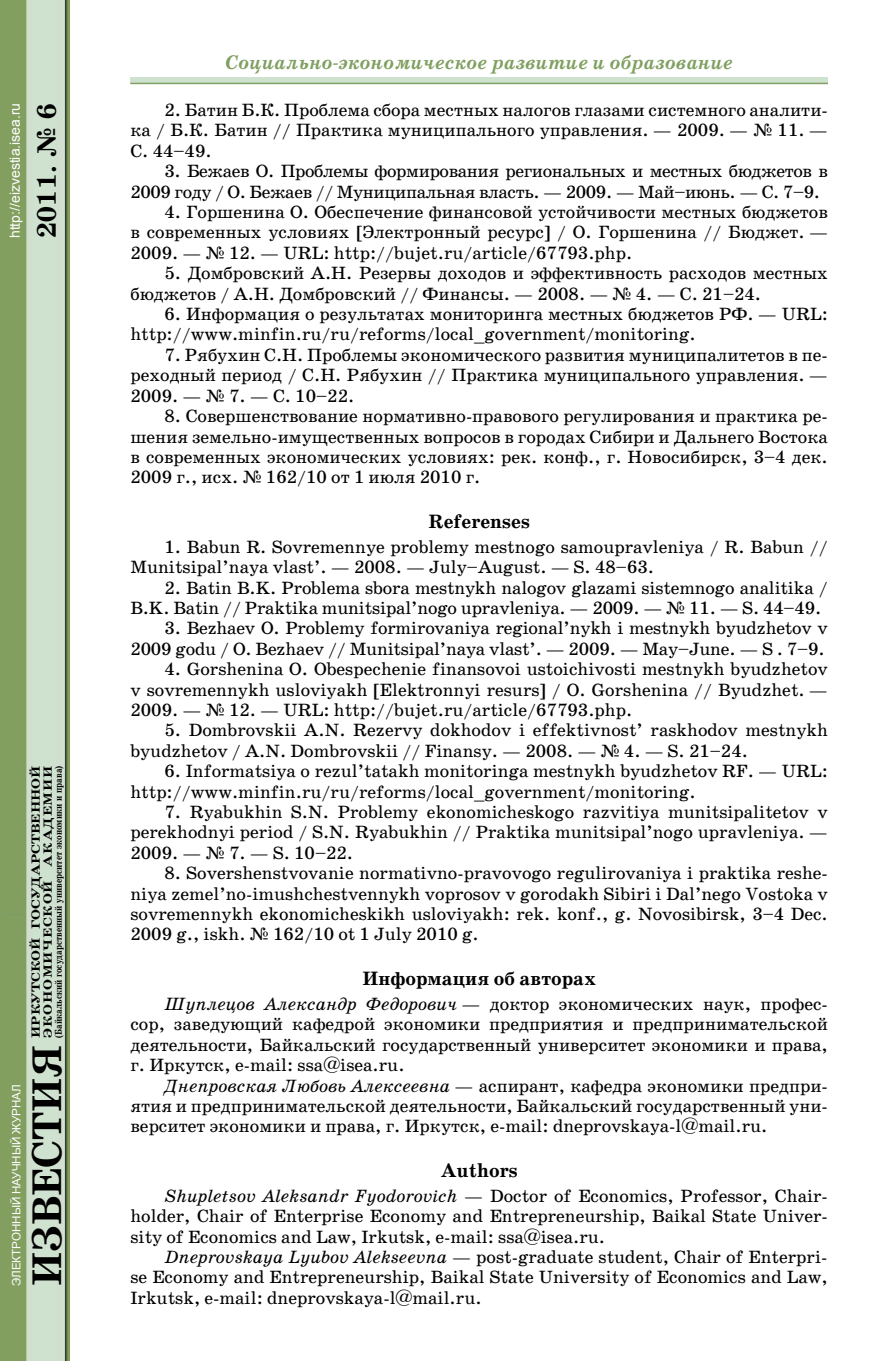
<style>
.page{position:relative;width:896px;height:1361px;background:#fff}
.page>*{position:absolute;margin:0;border:0;box-sizing:border-box;transform-origin:0 0}
.t1{font:700 42px "School Book C";color:#000}
.t2{font:700 27px "School Book C";color:#000}
.t3{font:italic 700 20px "School Book C";color:#80a061}
.t4{font:700 19.6px "School Book C";color:#000}
.t5{font:18px/20.4px "School Book C";color:#000;text-align:justify}
.t6{font:18px/20.4px "School Book C";letter-spacing:-.02em;color:#000}
.t7{font:14px "Arial";color:#fff}
.t8{font:700 12px/12px "School Book C";color:#000;scale:1.25 1}
.t9{font:11.6px "Arial";color:#fff}
.t10{font:700 10px "School Book C";color:#000;scale:.85 1}
.s1{font-style:italic}
</style>
<div class="page">
<img style="left:0;top:0;width:70px;height:1361px">
<svg style="left:130px;top:77px;width:698px;height:6px;background:#cbddc9"></svg>
<hr style="left:130px;top:83px;width:698px;height:1px;background:#80a061">
<p class="t7" style="left:6px;top:238px;width:137px;rotate:-90deg">http://eizvestia.isea.ru</p>
<h2 class="t2" style="left:32px;top:238px;width:136px;rotate:-90deg">2011. № 6</h2>
<p class="t9" style="left:9px;top:1286px;width:203px;rotate:-90deg">ЭЛЕКТРОННЫЙ НАУЧНЫЙ ЖУРНАЛ</p>
<p class="t8" style="left:30px;top:1037px;width:219px;rotate:-90deg">ИРКУТСКОЙ ГОСУДАРСТВЕННОЙ<br>ЭКОНОМИЧЕСКОЙ АКАДЕМИИ</p>
<p class="t10" style="left:53px;top:1037px;width:322px;rotate:-90deg">(Байкальский государственный университет экономики и права)</p>
<h1 class="t1" style="left:23px;top:1286px;width:243px;rotate:-90deg">ИЗВЕСТИЯ</h1>
<p class="t3" style="left:225px;top:51px;width:509px">Социально-экономическое развитие и образование</p>
<p class="t5" style="left:130px;top:100px;width:699px;text-indent:34px">2. Батин Б.К. Проблема сбора местных налогов глазами системного аналити&shy;ка / Б.К. Батин // Практика муниципального управления. — 2009. — № 11. — С. 44–49.</p>
<p class="t6" style="left:130px;top:161px;width:699px;text-indent:34px">3. Бежаев О. Проблемы формирования региональных и местных бюджетов в<br>2009 году / О. Бежаев // Муниципальная власть. — 2009. — Май–июнь. — С. 7–9.</p>
<p class="t5" style="left:130px;top:202px;width:699px;text-indent:34px">4. Горшенина О. Обеспечение финансовой устойчивости местных бюджетов в современных условиях [Электронный ресурс] / О. Горшенина // Бюджет. — 2009. — № 12. — URL: http://bujet.ru/article/67793.php.</p>
<p class="t5" style="left:130px;top:263px;width:699px;text-indent:34px">5. Домбровский А.Н. Резервы доходов и эффективность расходов местных бюджетов / А.Н. Домбровский // Финансы. — 2008. — № 4. — С. 21–24.</p>
<p class="t5" style="left:130px;top:304px;width:699px;text-indent:34px">6. Информация о результатах мониторинга местных бюджетов РФ. — URL: http://www.minfin.ru/ru/reforms/local_government/monitoring.</p>
<p class="t5" style="left:130px;top:345px;width:699px;text-indent:34px">7. Рябухин С.Н. Проблемы экономического развития муниципалитетов в пе&shy;реходный период / С.Н. Рябухин // Практика муниципального управления. — 2009. — № 7. — С. 10–22.</p>
<p class="t5" style="left:130px;top:406px;width:699px;text-indent:34px">8. Совершенствование нормативно-правового регулирования и практика ре&shy;шения земельно-имущественных вопросов в городах Сибири и Дальнего Востока в современных экономических условиях: рек. конф., г. Новосибирск, 3–4 дек.<br>2009 г., исх. № 162/10 от 1 июля 2010 г.</p>
<p class="t4" style="left:428px;top:510px;width:103px">Referenses</p>
<p class="t5" style="left:130px;top:537px;width:699px;text-indent:34px">1. Babun R. Sovremennye problemy mestnogo samoupravleniya / R. Babun //<br>Munitsipal’naya vlast’. — 2008. — July–August. — S. 48–63.</p>
<p class="t5" style="left:130px;top:577px;width:699px;text-indent:34px">2. Batin B.K. Problema sbora mestnykh nalogov glazami sistemnogo analitika /<br>B.K. Batin // Praktika munitsipal’nogo upravleniya. — 2009. — № 11. — S. 44–49.</p>
<p class="t5" style="left:130px;top:618px;width:699px;text-align:right">3. Bezhaev O. Problemy formirovaniya regional’nykh i mestnykh byudzhetov v<br>2009 godu / O. Bezhaev // Munitsipal’naya vlast’. — 2009. — May–June. — S . 7–9.</p>
<p class="t5" style="left:130px;top:659px;width:699px;text-indent:34px">4. Gorshenina O. Obespechenie finansovoi ustoichivosti mestnykh byudzhetov v sovremennykh usloviyakh [Elektronnyi resurs] / O. Gorshenina // Byudzhet. — 2009. — № 12. — URL: http://bujet.ru/article/67793.php.</p>
<p class="t5" style="left:130px;top:720px;width:699px;text-indent:34px">5. Dombrovskii A.N. Rezervy dokhodov i effektivnost’ raskhodov mestnykh byudzhetov / A.N. Dombrovskii // Finansy. — 2008. — № 4. — S. 21–24.</p>
<p class="t5" style="left:130px;top:761px;width:699px;text-indent:34px">6. Informatsiya o rezul’tatakh monitoringa mestnykh byudzhetov RF. — URL: http://www.minfin.ru/ru/reforms/local_government/monitoring.</p>
<p class="t5" style="left:130px;top:802px;width:699px;text-indent:34px">7. Ryabukhin S.N. Problemy ekonomicheskogo razvitiya munitsipalitetov v perekhodnyi period / S.N. Ryabukhin // Praktika munitsipal’nogo upravleniya. — 2009. — № 7. — S. 10–22.</p>
<p class="t5" style="left:130px;top:863px;width:699px;text-indent:34px">8. Sovershenstvovanie normativno-pravovogo regulirovaniya i praktika reshe&shy;niya zemel’no-imushchestvennykh voprosov v gorodakh Sibiri i Dal’nego Vostoka v sovremennykh ekonomicheskikh usloviyakh: rek. konf., g. Novosibirsk, 3–4 Dec.<br>2009 g., iskh. № 162/10 ot 1 July 2010 g.</p>
<p class="t4" style="left:362px;top:967px;width:235px">Информация об авторах</p>
<p class="t5" style="left:130px;top:994px;width:699px;text-indent:34px"><span class="s1">Шуплецов Александр Федорович</span> — доктор экономических наук, профес&shy;сор, заведующий кафедрой экономики предприятия и предпринимательской деятельности, Байкальский государственный университет экономики и права, г. Иркутск, e-mail: ssa@isea.ru.</p>
<p class="t5" style="left:130px;top:1075px;width:699px;text-indent:34px"><span class="s1">Днепровская Любовь Алексеевна</span> — аспирант, кафедра экономики предпри&shy;ятия и предпринимательской деятельности, Байкальский государственный уни&shy;верситет экономики и права, г. Иркутск, e-mail: dneprovskaya-l@mail.ru.</p>
<p class="t4" style="left:441px;top:1159px;width:78px">Authors</p>
<p class="t5" style="left:130px;top:1185px;width:699px;text-indent:34px"><span class="s1">Shupletsov Aleksandr Fyodorovich</span> — Doctor of Economics, Professor, Chair&shy;holder, Chair of Enterprise Economy and Entrepreneurship, Baikal State Univer&shy;sity of Economics and Law, Irkutsk, e-mail: ssa@isea.ru.</p>
<p class="t5" style="left:130px;top:1247px;width:699px;text-indent:34px"><span class="s1">Dneprovskaya Lyubov Alekseevna</span> — post-graduate student, Chair of Enterpri&shy;se Economy and Entrepreneurship, Baikal State University of Economics and Law, Irkutsk, e-mail: dneprovskaya-l@mail.ru.</p>
</div>
